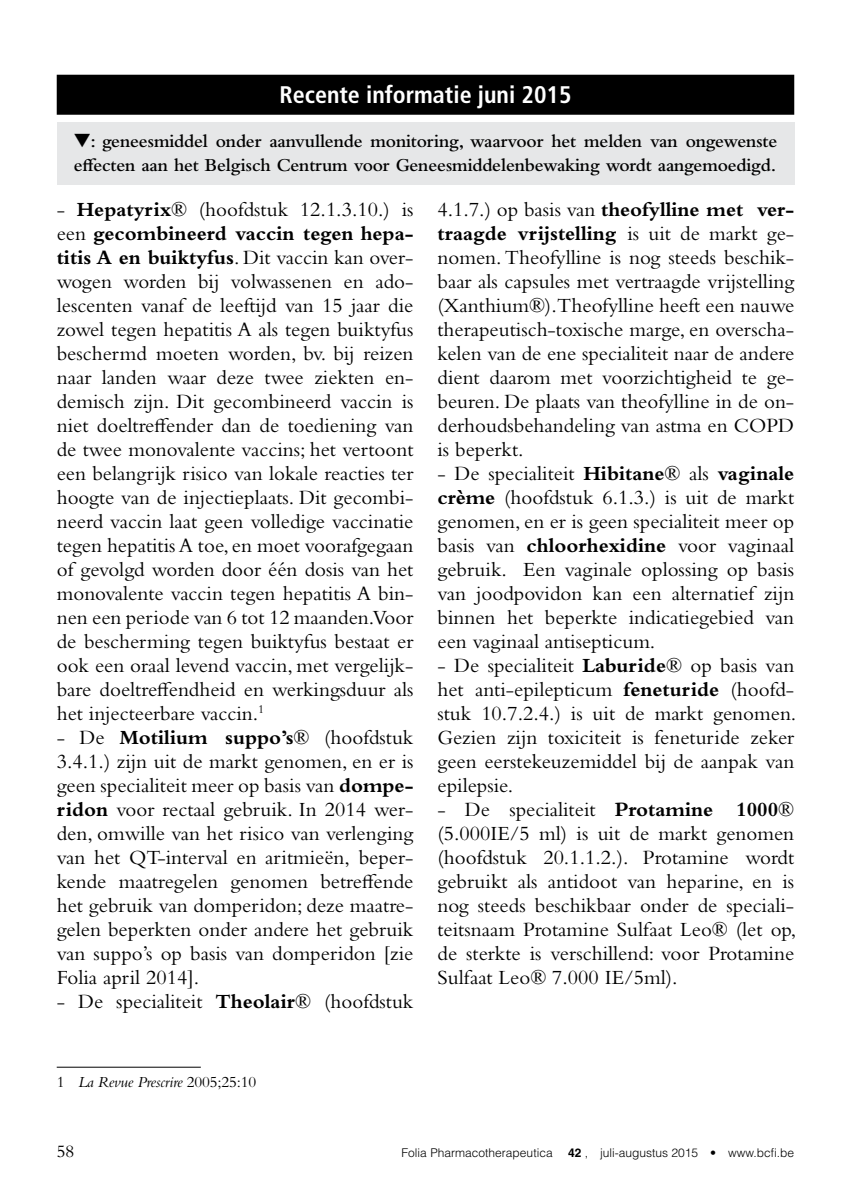
<style>
.page{position:relative;width:851px;height:1191px;background:#fff}
.page>*{position:absolute;margin:0;border:0;box-sizing:border-box;transform-origin:0 0}
.t1{font:700 condensed 24px "Frutiger LT Std";color:#fff}
.t2{font:21px/24px "Bembo Std";color:#000;text-align:justify}
.t3{font:600 19px/24px "Bembo Std";letter-spacing:-.01em;color:#000}
.t4{font:18px "Bembo Std";color:#000}
.t5{font:italic 16px "Bembo Std";letter-spacing:-.01em;color:#000}
.t6{font:300 12px "Helvetica LT Std";color:#000}
.s1{font-weight:700}
.s2{font-style:normal}
</style>
<div class="page">
<div style="left:57px;top:75px;width:737px;height:40px;background:#000"></div>
<div style="left:57px;top:122px;width:737px;height:63px;background:#e6e7e8"></div>
<hr style="left:57px;top:1066px;width:144px;height:1px;background:#000">
<p class="t1" style="left:279px;top:80px;width:293px">Recente informatie juni 2015</p>
<p class="t3" style="left:74px;top:129px;width:705px">▼: geneesmiddel onder aanvullende monitoring, waarvoor het melden van ongewenste effecten aan het Belgisch Centrum voor Geneesmiddelenbewaking wordt aangemoedigd.</p>
<p class="t2" style="left:57px;top:197px;width:358px">- <span class="s1">Hepatyrix</span>® (hoofdstuk 12.1.3.10.) is een <span class="s1">gecombineerd vaccin tegen hepa&shy;titis A en buiktyfus</span>. Dit vaccin kan over&shy;wogen worden bij volwassenen en ado&shy;lescenten vanaf de leeftijd van 15 jaar die zowel tegen hepatitis A als tegen buiktyfus beschermd moeten worden, bv. bij reizen naar landen waar deze twee ziekten en&shy;demisch zijn. Dit gecombineerd vaccin is niet doeltreffender dan de toediening van de twee monovalente vaccins; het vertoont een belangrijk risico van lokale reacties ter hoogte van de injectieplaats. Dit gecombi&shy;neerd vaccin laat geen volledige vaccinatie tegen hepatitis A toe, en moet voorafgegaan of gevolgd worden door één dosis van het monovalente vaccin tegen hepatitis A bin&shy;nen een periode van 6 tot 12 maanden.Voor de bescherming tegen buiktyfus bestaat er ook een oraal levend vaccin, met vergelijk&shy;bare doeltreffendheid en werkingsduur als het injecteerbare vaccin.<sup>1</sup></p>
<p class="t2" style="left:57px;top:725px;width:358px">- De <span class="s1">Motilium suppo’s</span>® (hoofdstuk 3.4.1.) zijn uit de markt genomen, en er is geen specialiteit meer op basis van <span class="s1">dompe&shy;ridon</span> voor rectaal gebruik. In 2014 wer&shy;den, omwille van het risico van verlenging van het QT-interval en aritmieën, beper&shy;kende maatregelen genomen betreffende het gebruik van domperidon; deze maatre&shy;gelen beperkten onder andere het gebruik van suppo’s op basis van domperidon [zie Folia april 2014].</p>
<p class="t2" style="left:57px;top:989px;width:358px">- De specialiteit <span class="s1">Theolair</span>® (hoofdstuk</p>
<p class="t2" style="left:437px;top:197px;width:358px">4.1.7.) op basis van <span class="s1">theofylline met ver&shy;traagde vrijstelling</span> is uit de markt ge&shy;nomen. Theofylline is nog steeds beschik&shy;baar als capsules met vertraagde vrijstelling (Xanthium®).Theofylline heeft een nauwe therapeutisch-toxische marge, en overscha&shy;kelen van de ene specialiteit naar de andere dient daarom met voorzichtigheid te ge&shy;beuren. De plaats van theofylline in de on&shy;derhoudsbehandeling van astma en COPD is beperkt.</p>
<p class="t2" style="left:437px;top:461px;width:358px">- De specialiteit <span class="s1">Hibitane</span>® als <span class="s1">vaginale crème</span> (hoofdstuk 6.1.3.) is uit de markt genomen, en er is geen specialiteit meer op basis van <span class="s1">chloorhexidine</span> voor vaginaal gebruik. Een vaginale oplossing op basis van joodpovidon kan een alternatief zijn binnen het beperkte indicatiegebied van een vaginaal antisepticum.</p>
<p class="t2" style="left:437px;top:653px;width:360px;text-align:left">- De specialiteit <span class="s1">Laburide</span>® op basis van het anti-epilepticum <span class="s1">feneturide</span> (hoofd&shy;stuk 10.7.2.4.) is uit de markt genomen.<br>Gezien zijn toxiciteit is feneturide zeker geen eerstekeuzemiddel bij de aanpak van epilepsie.</p>
<p class="t2" style="left:437px;top:797px;width:360px">- De specialiteit <span class="s1">Protamine 1000</span>® (5.000IE/5 ml) is uit de markt genomen (hoofdstuk 20.1.1.2.). Protamine wordt gebruikt als antidoot van heparine, en is nog steeds beschikbaar onder de speciali&shy;teitsnaam Protamine Sulfaat Leo® (let op, de sterkte is verschillend: voor Protamine Sulfaat Leo® 7.000 IE/5ml).</p>
<p class="t5" style="left:57px;top:1072px;width:201px"><span class="s2">1</span> La Revue Prescrire <span class="s2">2005;25:10</span></p>
<p class="t4" style="left:57px;top:1140px;width:19px">58</p>
<p class="t6" style="left:401px;top:1145px;width:152px">Folia Pharmacotherapeutica</p>
<p class="t6" style="left:568px;top:1145px;width:228px"><span class="s1">42</span> , juli-augustus 2015 • www.bcfi.be</p>
</div>
